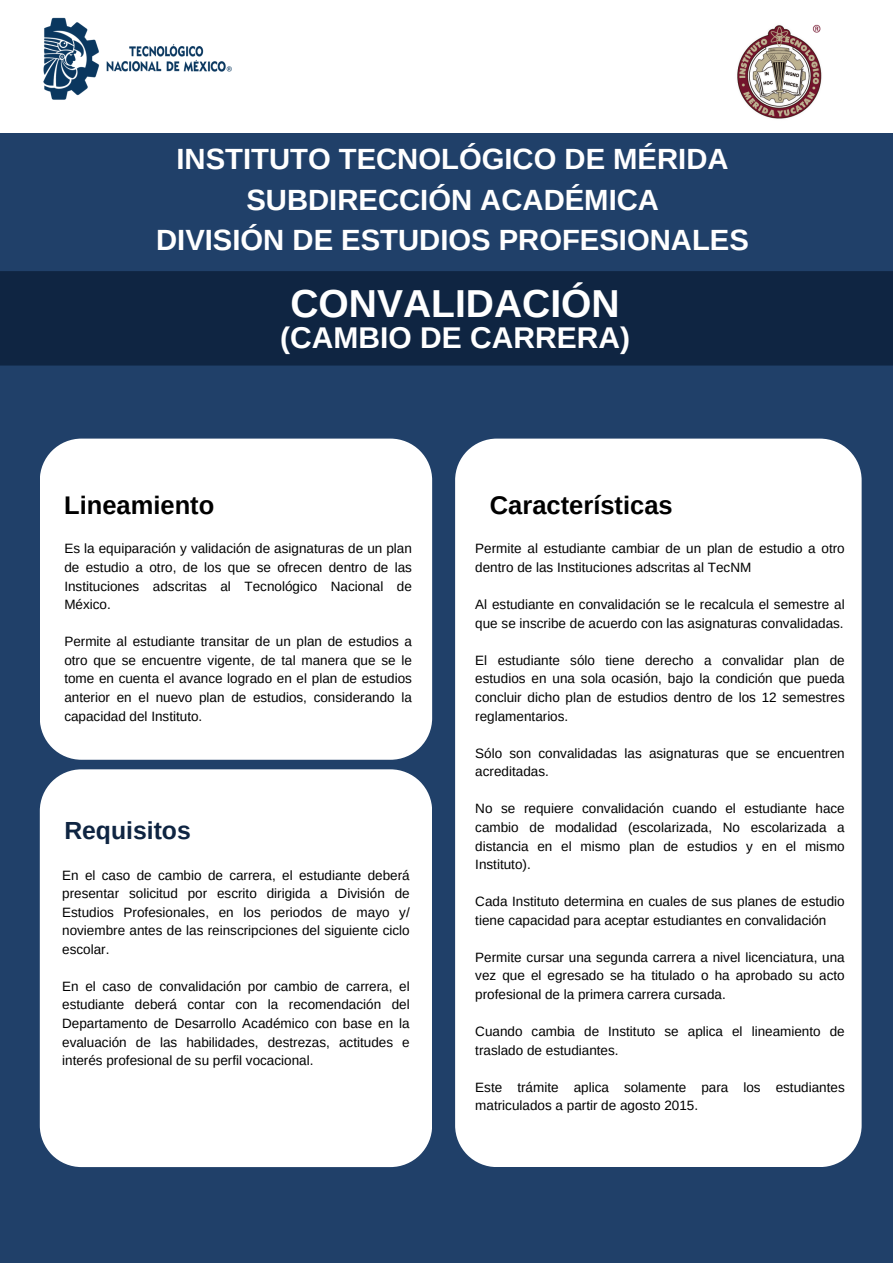
<style>
.page{position:relative;width:893px;height:1263px;background:#204069}
.page>*{position:absolute;margin:0;border:0;box-sizing:border-box;transform-origin:0 0}
.t1{font:700 39px "Arimo";color:#fff}
.t2{font:700 30px "Arimo";color:#fff}
.t3{font:700 29.25px/40.5px "Arimo";color:#fff;text-align:center}
.t4{font:700 25.5px "Arimo";color:#000}
.t5{font:700 24.75px "Arimo";color:#0f2542}
.t6{font:13.5px/18.6px "Arimo";color:#000;text-align:justify}
</style>
<div class="page">
<div style="left:0;top:0;width:893px;height:133px;background:#fff"></div>
<img style="left:43px;top:17px;width:189px;height:83px">
<div style="left:0;top:271px;width:893px;height:94px;background:#0f2542"></div>
<div style="left:455px;top:439px;width:406px;height:728px;background:#fff"></div>
<div style="left:40px;top:439px;width:392px;height:321px;background:#fff"></div>
<img style="left:737px;top:24px;width:85px;height:95px">
<div style="left:40px;top:769px;width:392px;height:398px;background:#fff"></div>
<h1 class="t3" style="left:156px;top:139px;width:594px">INSTITUTO TECNOLÓGICO DE MÉRIDA<br>SUBDIRECCIÓN ACADÉMICA<br>DIVISIÓN DE ESTUDIOS PROFESIONALES</h1>
<p class="t1" style="left:290px;top:281px;width:331px">CONVALIDACIÓN</p>
<p class="t2" style="left:280px;top:321px;width:351px">(CAMBIO DE CARRERA)</p>
<p class="t4" style="left:64px;top:490px;width:152px">Lineamiento</p>
<p class="t4" style="left:490px;top:490px;width:184px">Características</p>
<h2 class="t6" style="left:64px;top:539px;width:349px">Es la equiparación y validación de asignaturas de un plan de estudio a otro, de los que se ofrecen dentro de las Instituciones adscritas al Tecnológico Nacional de México.</h2>
<p class="t6" style="left:64px;top:632px;width:349px">Permite al estudiante transitar de un plan de estudios a otro que se encuentre vigente, de tal manera que se le tome en cuenta el avance logrado en el plan de estudios anterior en el nuevo plan de estudios, considerando la capacidad del Instituto.</p>
<p class="t5" style="left:64px;top:817px;width:128px">Requisitos</p>
<p class="t6" style="left:62px;top:865px;width:349px">En el caso de cambio de carrera, el estudiante deberá presentar solicitud por escrito dirigida a División de Estudios Profesionales, en los periodos de mayo y/ noviembre antes de las reinscripciones del siguiente ciclo escolar.</p>
<p class="t6" style="left:62px;top:977px;width:349px">En el caso de convalidación por cambio de carrera, el estudiante deberá contar con la recomendación del Departamento de Desarrollo Académico con base en la evaluación de las habilidades, destrezas, actitudes e interés profesional de su perfil vocacional.</p>
<p class="t6" style="left:475px;top:539px;width:371px">Permite al estudiante cambiar de un plan de estudio a otro dentro de las Instituciones adscritas al TecNM</p>
<h2 class="t6" style="left:475px;top:595px;width:371px">Al estudiante en convalidación se le recalcula el semestre al que se inscribe de acuerdo con las asignaturas convalidadas.</h2>
<p class="t6" style="left:475px;top:651px;width:371px">El estudiante sólo tiene derecho a convalidar plan de estudios en una sola ocasión, bajo la condición que pueda concluir dicho plan de estudios dentro de los 12 semestres reglamentarios.</p>
<p class="t6" style="left:475px;top:744px;width:371px">Sólo son convalidadas las asignaturas que se encuentren acreditadas.</p>
<h2 class="t6" style="left:475px;top:799px;width:371px">No se requiere convalidación cuando el estudiante hace cambio de modalidad (escolarizada, No escolarizada a distancia en el mismo plan de estudios y en el mismo Instituto).</h2>
<p class="t6" style="left:475px;top:892px;width:371px">Cada Instituto determina en cuales de sus planes de estudio tiene capacidad para aceptar estudiantes en convalidación</p>
<p class="t6" style="left:475px;top:948px;width:371px">Permite cursar una segunda carrera a nivel licenciatura, una vez que el egresado se ha titulado o ha aprobado su acto profesional de la primera carrera cursada.</p>
<p class="t6" style="left:475px;top:1022px;width:371px">Cuando cambia de Instituto se aplica el lineamiento de traslado de estudiantes.</p>
<p class="t6" style="left:475px;top:1078px;width:371px">Este trámite aplica solamente para los estudiantes matriculados a partir de agosto 2015.</p>
</div>
